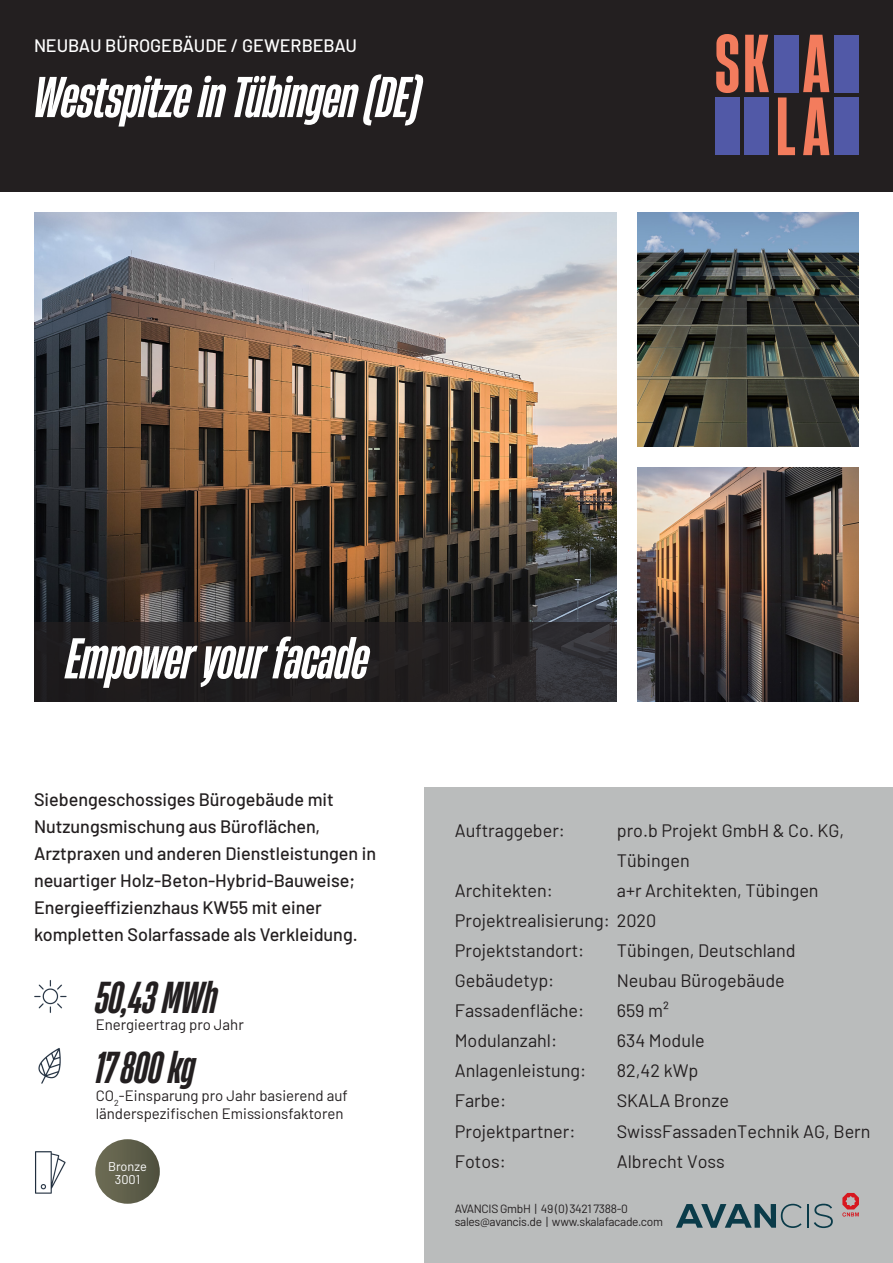
<style>
.page{position:relative;width:893px;height:1263px;background:#fff}
.page>*{position:absolute;margin:0;border:0;box-sizing:border-box;transform-origin:0 0}
.t1{font:italic 700 54px "Heading Now 36";color:#fff}
.t2{font:italic 700 42px "Heading Now 36";color:#231f20}
.t3{font:18px/30px "Barlow";color:#231f20}
.t4{font:500 18px "Barlow";color:#231f20}
.t5{font:500 18px "Barlow";color:#fff}
.t6{font:15px/18px "Barlow";color:#231f20}
.t7{font:12.75px/12.8px "Barlow";color:#fff;text-align:center}
.t8{font:12px "Barlow";letter-spacing:-.025em;color:#231f20}
</style>
<div class="page">
<div style="left:424px;top:787px;width:469px;height:476px;background:#babcbc"></div>
<div style="left:0;top:0;width:893px;height:191px;background:#231f20"></div>
<img style="left:638px;top:468px;width:221px;height:234px">
<img style="left:34px;top:213px;width:583px;height:409px">
<img style="left:638px;top:213px;width:221px;height:233px">
<img style="left:34px;top:980px;width:33px;height:33px">
<img style="left:38px;top:1048px;width:23px;height:36px">
<img style="left:35px;top:1151px;width:31px;height:43px">
<svg style="left:676px;top:1204px;width:126px;height:24px"></svg>
<hr style="left:807px;top:1204px;width:2px;height:24px;background:#0a3b49">
<svg style="left:814px;top:1204px;width:19px;height:24px"></svg>
<svg style="left:842px;top:1193px;width:17px;height:23px"></svg>
<svg style="left:34px;top:622px;width:583px;height:80px;background:#242122"></svg>
<div style="left:95px;top:1139px;width:65px;height:65px;background:linear-gradient(to right,#73725a,#535443);border-radius:32px"></div>
<div style="left:774px;top:35px;width:25px;height:57px;background:#5159a7"></div>
<div style="left:834px;top:35px;width:24px;height:57px;background:#5159a7"></div>
<div style="left:715px;top:98px;width:24px;height:57px;background:#5159a7"></div>
<div style="left:745px;top:98px;width:24px;height:57px;background:#5159a7"></div>
<div style="left:834px;top:98px;width:24px;height:57px;background:#5159a7"></div>
<svg style="left:803px;top:35px;width:26px;height:120px"></svg>
<svg style="left:778px;top:97px;width:17px;height:58px"></svg>
<svg style="left:745px;top:35px;width:24px;height:57px"></svg>
<svg style="left:716px;top:34px;width:22px;height:59px"></svg>
<p class="t5" style="left:34px;top:32px;width:325px">NEUBAU BÜROGEBÄUDE / GEWERBEBAU</p>
<p class="t1" style="left:34px;top:60px;width:388px">Westspitze in Tübingen (DE)</p>
<p class="t1" style="left:66px;top:621px;width:304px">Empower your facade</p>
<p class="t4" style="left:34px;top:786px;width:301px">Siebengeschossiges Bürogebäude mit</p>
<p class="t4" style="left:34px;top:813px;width:288px">Nutzungsmischung aus Büroflächen,</p>
<p class="t4" style="left:34px;top:840px;width:344px">Arztpraxen und anderen Dienstleistungen in</p>
<p class="t4" style="left:34px;top:867px;width:323px">neuartiger Holz-Beton-Hybrid-Bauweise;</p>
<p class="t4" style="left:34px;top:894px;width:289px">Energieeffizienzhaus KW55 mit einer</p>
<p class="t4" style="left:34px;top:921px;width:325px">kompletten Solarfassade als Verkleidung.</p>
<p class="t2" style="left:96px;top:968px;width:123px">50,43 MWh</p>
<p class="t2" style="left:96px;top:1038px;width:101px">17 800 kg</p>
<p class="t6" style="left:96px;top:1015px;width:150px">Energieertrag pro Jahr</p>
<p class="t6" style="left:96px;top:1085px;width:253px">CO<sub>2</sub>-Einsparung pro Jahr basierend auf länderspezifischen Emissionsfaktoren</p>
<p class="t7" style="left:108px;top:1159px;width:40px">Bronze<br>3001</p>
<p class="t3" style="left:455px;top:814px;width:112px">Auftraggeber:</p>
<p class="t3" style="left:617px;top:814px;width:229px">pro.b Projekt GmbH &amp; Co. KG,<br>Tübingen</p>
<p class="t3" style="left:455px;top:874px;width:100px">Architekten:</p>
<p class="t3" style="left:617px;top:874px;width:203px">a+r Architekten, Tübingen</p>
<p class="t3" style="left:455px;top:904px;width:203px">Projektrealisierung: 2020</p>
<p class="t3" style="left:455px;top:934px;width:131px">Projektstandort:</p>
<p class="t3" style="left:617px;top:934px;width:180px">Tübingen, Deutschland</p>
<p class="t3" style="left:455px;top:964px;width:101px">Gebäudetyp:</p>
<p class="t3" style="left:617px;top:964px;width:169px">Neubau Bürogebäude</p>
<p class="t3" style="left:455px;top:994px;width:131px">Fassadenfläche:</p>
<p class="t3" style="left:617px;top:994px;width:54px">659 m²</p>
<p class="t3" style="left:455px;top:1024px;width:104px">Modulanzahl:</p>
<p class="t3" style="left:617px;top:1024px;width:89px">634 Module</p>
<p class="t3" style="left:455px;top:1054px;width:133px">Anlagenleistung:</p>
<p class="t3" style="left:617px;top:1054px;width:83px">82,42 kWp</p>
<p class="t3" style="left:455px;top:1084px;width:53px">Farbe:</p>
<p class="t3" style="left:617px;top:1084px;width:114px">SKALA Bronze</p>
<p class="t3" style="left:455px;top:1114px;width:122px">Projektpartner:</p>
<p class="t3" style="left:617px;top:1114px;width:255px">SwissFassadenTechnik AG, Bern</p>
<p class="t3" style="left:455px;top:1144px;width:53px">Fotos:</p>
<p class="t3" style="left:617px;top:1144px;width:109px">Albrecht Voss</p>
<p class="t8" style="left:455px;top:1200px;width:175px">AVANCIS GmbH | 49 (0) 3421 7388-0</p>
<p class="t8" style="left:455px;top:1213px;width:210px">sales@avancis.de | www.skalafacade.com</p>
</div>
